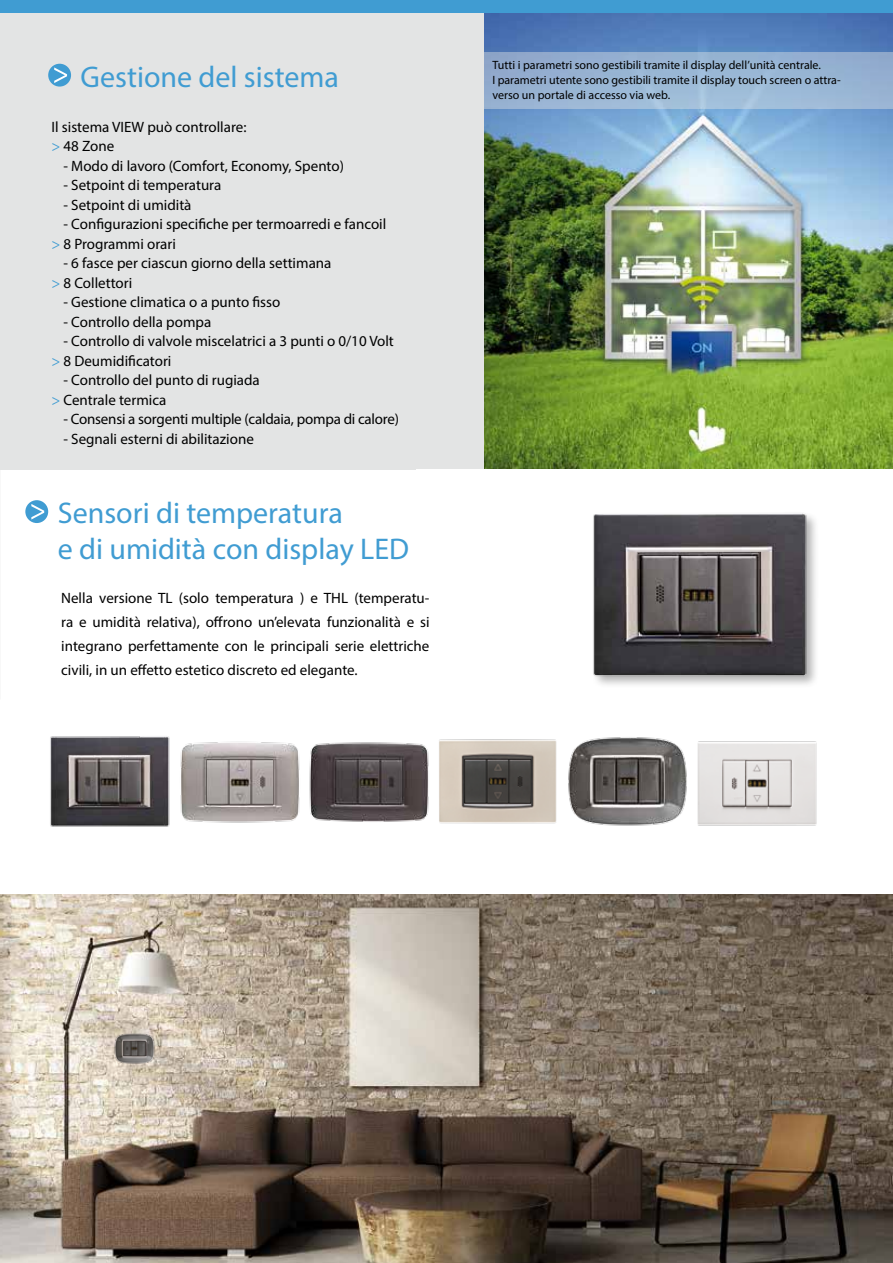
<style>
.page{position:relative;width:893px;height:1263px;background:#fff}
.page>*{position:absolute;margin:0;border:0;box-sizing:border-box;transform-origin:0 0}
.t1{font:30px/36px "Myriad Pro";color:#409cd2}
.t2{font:15px/19.5px "Myriad Pro";color:#000}
.t3{font:12px/15px "Myriad Pro";color:#000}
.s1{color:#409cd2}
</style>
<div class="page">
<img style="left:484px;top:13px;width:409px;height:456px">
<div style="left:0;top:0;width:893px;height:13px;background:#409cd2"></div>
<div style="left:0;top:13px;width:483px;height:456px;background:#e3e4e4"></div>
<div style="left:48px;top:64px;width:23px;height:23px;background:#409cd2;border-radius:50%"></div>
<svg style="left:54px;top:67px;width:13px;height:16px"></svg>
<div style="left:25px;top:500px;width:23px;height:23px;background:#409cd2;border-radius:50%"></div>
<svg style="left:31px;top:504px;width:13px;height:15px"></svg>
<img style="left:50px;top:736px;width:120px;height:91px">
<img style="left:310px;top:742px;width:114px;height:80px">
<img style="left:180px;top:741px;width:130px;height:82px">
<img style="left:704px;top:741px;width:113px;height:85px">
<img style="left:424px;top:739px;width:127px;height:85px">
<img style="left:551px;top:737px;width:153px;height:89px">
<img style="left:593px;top:513px;width:223px;height:172px">
<img style="left:0;top:894px;width:893px;height:369px">
<svg style="left:483px;top:52px;width:410px;height:57px;background:#99b5d3"></svg>
<img style="left:109px;top:1032px;width:50px;height:33px">
<h1 class="t1" style="left:81px;top:58px;width:260px">Gestione del sistema</h1>
<p class="t2" style="left:51px;top:117px;width:196px">Il sistema VIEW può controllare: <span class="s1">&gt;</span> 48 Zone</p>
<p class="t2" style="left:63px;top:156px;width:282px">- Modo di lavoro (Comfort, Economy, Spento)</p>
<p class="t2" style="left:63px;top:175px;width:159px">- Setpoint di temperatura</p>
<p class="t2" style="left:63px;top:195px;width:130px">- Setpoint di umidità</p>
<p class="t2" style="left:51px;top:214px;width:336px;text-indent:12px">- Configurazioni specifiche per termoarredi e fancoil <span class="s1">&gt;</span> 8 Programmi orari</p>
<p class="t2" style="left:51px;top:253px;width:281px;text-indent:12px">- 6 fasce per ciascun giorno della settimana <span class="s1">&gt;</span> 8 Collettori</p>
<p class="t2" style="left:63px;top:292px;width:218px">- Gestione climatica o a punto fisso</p>
<p class="t2" style="left:63px;top:312px;width:149px">- Controllo della pompa</p>
<p class="t2" style="left:51px;top:331px;width:344px;text-indent:12px">- Controllo di valvole miscelatrici a 3 punti o 0/10 Volt <span class="s1">&gt;</span> 8 Deumidificatori</p>
<p class="t2" style="left:51px;top:370px;width:210px;text-indent:12px">- Controllo del punto di rugiada <span class="s1">&gt;</span> Centrale termica</p>
<p class="t2" style="left:63px;top:409px;width:337px">- Consensi a sorgenti multiple (caldaia, pompa di calore)</p>
<p class="t2" style="left:63px;top:429px;width:192px">- Segnali esterni di abilitazione</p>
<h1 class="t1" style="left:58px;top:495px;width:353px">Sensori di temperatura<br>e di umidità con display LED</h1>
<p class="t2" style="left:61px;top:586px;width:370px;line-height:24px;text-align:justify">Nella versione TL (solo temperatura ) e THL (temperatu&shy;ra e umidità relativa), offrono un’elevata funzionalità e si integrano perfettamente con le principali serie elettriche civili, in un effetto estetico discreto ed elegante.</p>
<p class="t3" style="left:492px;top:57px;width:350px">Tutti i parametri sono gestibili tramite il display dell’unità centrale.<br>I parametri utente sono gestibili tramite il display touch screen o attra&shy;verso un portale di accesso via web.</p>
</div>
